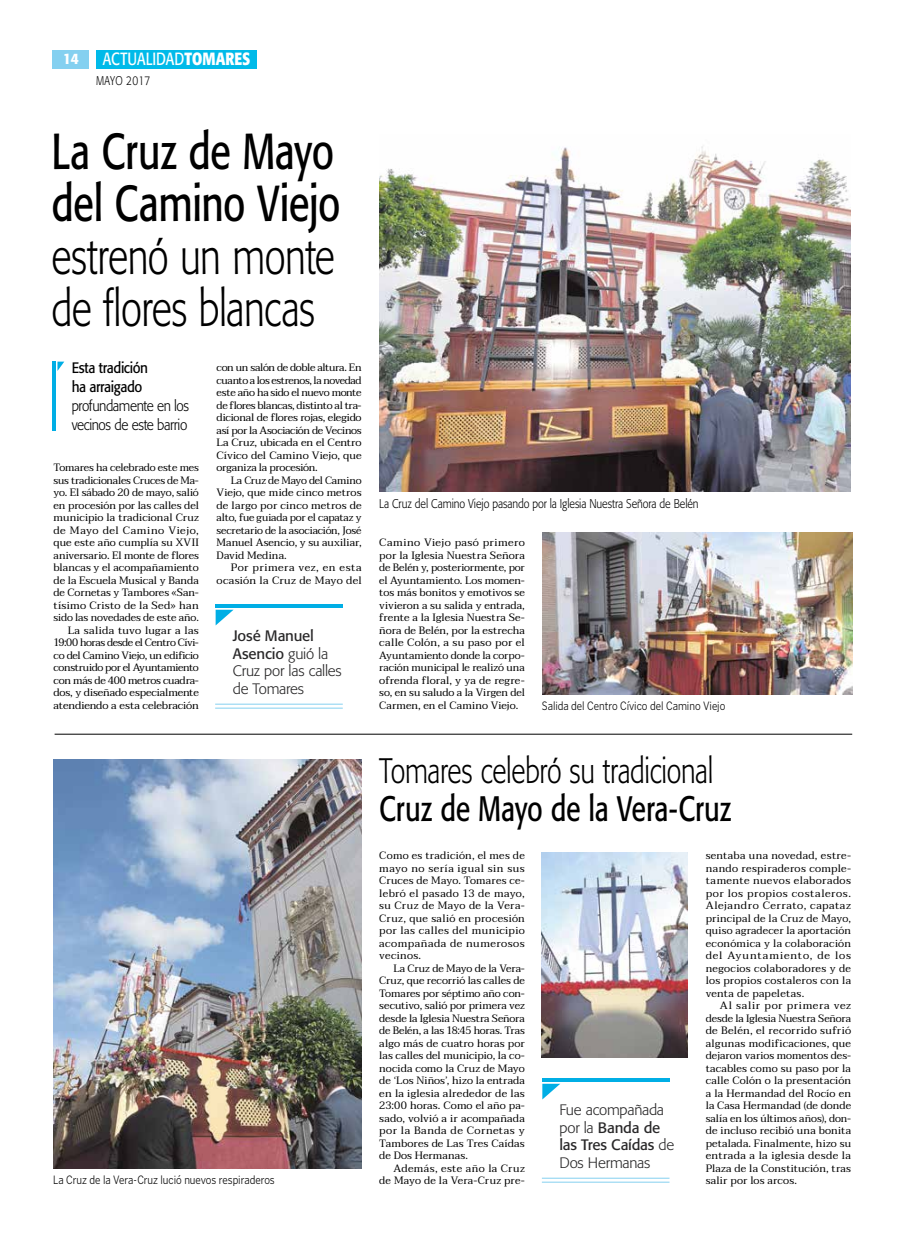
<style>
.page{position:relative;width:904px;height:1234px;background:#fff}
.page>*{position:absolute;margin:0;border:0;box-sizing:border-box;transform-origin:0 0}
.t1{font:300 50px/52.5px "Formata";letter-spacing:-.015em;color:#000;scale:.77 1}
.t2{font:50px/52.5px "Formata";letter-spacing:-.01em;color:#000;scale:.77 1}
.t3{font:300 35px "Formata";letter-spacing:-.01em;color:#000;scale:.77 1}
.t4{font:35px "Formata";letter-spacing:-.005em;color:#000;scale:.77 1}
.t5{font:17.5px "Formata";letter-spacing:.005em;color:#fff;scale:.8 1}
.t6{font:300 15px/17.5px "Formata";letter-spacing:-.015em;color:#292829}
.t7{font:300 15px/18.8px "Formata";letter-spacing:-.03em;color:#000;scale:.9 1}
.t8{font:15px/18.8px "Formata";letter-spacing:-.03em;color:#000;scale:.9 1}
.t9{font:500 15px "Formata";color:#fff}
.t10{font:300 12.5px "Poynter Gothic Text";letter-spacing:-.005em;color:#000;scale:.85 1}
.t11{font:300 12.5px "Formata";letter-spacing:-.005em;color:#000;scale:.85 1}
.t12{font:300 12.5px "Formata";letter-spacing:.025em;color:#000;scale:.8 1}
.t13{font:10.62px/12.5px "Taviraj";letter-spacing:.005em;color:#000;text-align:justify}
.t14{font:10.62px/12.5px "Taviraj";letter-spacing:.025em;color:#000;text-align:right}
.t15{font:10.62px/12.5px "Taviraj";letter-spacing:.035em;color:#000;text-align:right}
.s1{font-weight:700}
.s2{font-weight:400}
</style>
<div class="page">
<img style="left:379px;top:146px;width:472px;height:345px">
<hr style="left:53px;top:361px;width:3px;height:69px;background:#00aee5">
<svg style="left:57px;top:361px;width:7px;height:10px"></svg>
<hr style="left:55px;top:733px;width:797px;height:1px;background:#000">
<div style="left:53px;top:50px;width:36px;height:19px;background:#84d0f0"></div>
<div style="left:96px;top:50px;width:160px;height:19px;background:#00bae9"></div>
<hr style="left:215px;top:707px;width:128px;height:1px;background:#84d0f0">
<hr style="left:215px;top:703px;width:128px;height:1px;background:#84d0f0">
<hr style="left:216px;top:604px;width:127px;height:4px;background:#00aee5">
<svg style="left:216px;top:609px;width:17px;height:16px"></svg>
<img style="left:53px;top:759px;width:308px;height:409px">
<hr style="left:542px;top:1181px;width:127px;height:1px;background:#84d0f0">
<hr style="left:542px;top:1177px;width:127px;height:1px;background:#84d0f0">
<hr style="left:542px;top:1078px;width:127px;height:3px;background:#00aee5">
<svg style="left:542px;top:1083px;width:18px;height:16px"></svg>
<img style="left:542px;top:532px;width:310px;height:162px">
<img style="left:542px;top:852px;width:146px;height:205px">
<h3 class="t9" style="left:63px;top:50px;width:18px">14</h3>
<h3 class="t5" style="left:103px;top:48px;width:186px">actualidad<span class="s1">TOMARES</span></h3>
<p class="t12" style="left:96px;top:73px;width:69px">mayo 2017</p>
<h1 class="t2" style="left:51px;top:125px;width:377px">La Cruz de Mayo del Camino Viejo</h1>
<h1 class="t1" style="left:51px;top:230px;width:370px">estrenó un monte de flores blancas</h1>
<h3 class="t8" style="left:72px;top:358px;width:86px">Esta tradición ha arraigado</h3>
<h3 class="t7" style="left:72px;top:396px;width:132px">profundamente en los vecinos de este barrio</h3>
<p class="t13" style="left:217px;top:361px;width:146px">con un salón de doble altura. En cuanto a los estrenos, la novedad este año ha sido el nuevo monte de flores blancas, distinto al tra&shy;dicional de flores rojas, elegido así por la Asociación de Vecinos La Cruz, ubicada en el Centro Cívico del Camino Viejo, que organiza la procesión.</p>
<p class="t13" style="left:217px;top:474px;width:146px;text-indent:14px">La Cruz de Mayo del Camino Viejo, que mide cinco metros de largo por cinco metros de alto, fue guiada por el capataz y secretario de la asociación, José Manuel Asencio, y su auxiliar, David Medina.</p>
<p class="t15" style="left:217px;top:561px;width:146px">Por primera vez, en esta ocasión la Cruz de Mayo del</p>
<p class="t13" style="left:54px;top:461px;width:147px;text-align:right">Tomares ha celebrado este mes sus tradicionales Cruces de Ma&shy;yo. El sábado 20 de mayo, salió en procesión por las calles del municipio la tradicional Cruz de Mayo del Camino Viejo, que este año cumplía su XVII aniversario. El monte de flores blancas y el acompañamiento de la Escuela Musical y Banda de Cornetas y Tambores «San&shy;tísimo Cristo de la Sed» han sido las novedades de este año.<br>La salida tuvo lugar a las<br>19:00 horas desde el Centro Cívi&shy;co del Camino Viejo, un edificio construido por el Ayuntamiento con más de 400 metros cuadra&shy;dos, y diseñado especialmente atendiendo a esta celebración</p>
<h3 class="t6" style="left:233px;top:627px;width:111px"><span class="s2">José Manuel<br>Asencio</span> guió la<br>Cruz por las calles de Tomares</h3>
<p class="t10" style="left:53px;top:1172px;width:262px">La Cruz de la Vera-Cruz lució nuevos respiraderos</p>
<p class="t11" style="left:379px;top:496px;width:377px">La Cruz del Camino Viejo pasando por la Iglesia Nuestra Señora de Belén</p>
<p class="t13" style="left:379px;top:536px;width:147px">Camino Viejo pasó primero por la Iglesia Nuestra Señora de Belén y, posteriormente, por el Ayuntamiento. Los momen&shy;tos más bonitos y emotivos se vivieron a su salida y entrada, frente a la Iglesia Nuestra Se&shy;ñora de Belén, por la estrecha calle Colón, a su paso por el Ayuntamiento donde la corpo&shy;ración municipal le realizó una ofrenda floral, y ya de regre&shy;so, en su saludo a la Virgen del Carmen, en el Camino Viejo.</p>
<p class="t10" style="left:542px;top:698px;width:217px">Salida del Centro Cívico del Camino Viejo</p>
<h2 class="t3" style="left:379px;top:750px;width:435px">Tomares celebró su tradicional</h2>
<h2 class="t4" style="left:379px;top:787px;width:459px">Cruz de Mayo de la Vera-Cruz</h2>
<p class="t13" style="left:379px;top:849px;width:147px">Como es tradición, el mes de mayo no sería igual sin sus Cruces de Mayo. Tomares ce&shy;lebró el pasado 13 de mayo, su Cruz de Mayo de la Vera-Cruz, que salió en procesión por las calles del municipio acompañada de numerosos vecinos.</p>
<p class="t13" style="left:379px;top:961px;width:147px;text-indent:14px">La Cruz de Mayo de la Vera-Cruz, que recorrió las calles de Tomares por séptimo año con&shy;secutivo, salió por primera vez desde la Iglesia Nuestra Señora de Belén, a las 18:45 horas. Tras algo más de cuatro horas por las calles del municipio, la co&shy;nocida como la Cruz de Mayo de ‘Los Niños’, hizo la entrada en la iglesia alrededor de las 23:00 horas. Como el año pa&shy;sado, volvió a ir acompañada por la Banda de Cornetas y Tambores de Las Tres Caídas de Dos Hermanas.</p>
<p class="t14" style="left:379px;top:1161px;width:147px">Además, este año la Cruz de Mayo de la Vera-Cruz pre-</p>
<p class="t13" style="left:705px;top:849px;width:147px">sentaba una novedad, estre&shy;nando respiraderos comple&shy;tamente nuevos elaborados por los propios costaleros.<br>Alejandro Cerrato, capataz principal de la Cruz de Mayo, quiso agradecer la aportación económica y la colaboración del Ayuntamiento, de los negocios colaboradores y de los propios costaleros con la venta de papeletas.</p>
<p class="t13" style="left:705px;top:999px;width:147px;text-indent:14px">Al salir por primera vez desde la Iglesia Nuestra Señora de Belén, el recorrido sufrió algunas modificaciones, que dejaron varios momentos des&shy;tacables como su paso por la calle Colón o la presentación a la Hermandad del Rocío en la Casa Hermandad (de donde salía en los últimos años), don&shy;de incluso recibió una bonita petalada. Finalmente, hizo su entrada a la iglesia desde la Plaza de la Constitución, tras salir por los arcos.</p>
<h3 class="t6" style="left:559px;top:1101px;width:116px">Fue acompañada por la <span class="s2">Banda de las Tres Caídas</span> de<br>Dos Hermanas</h3>
</div>
